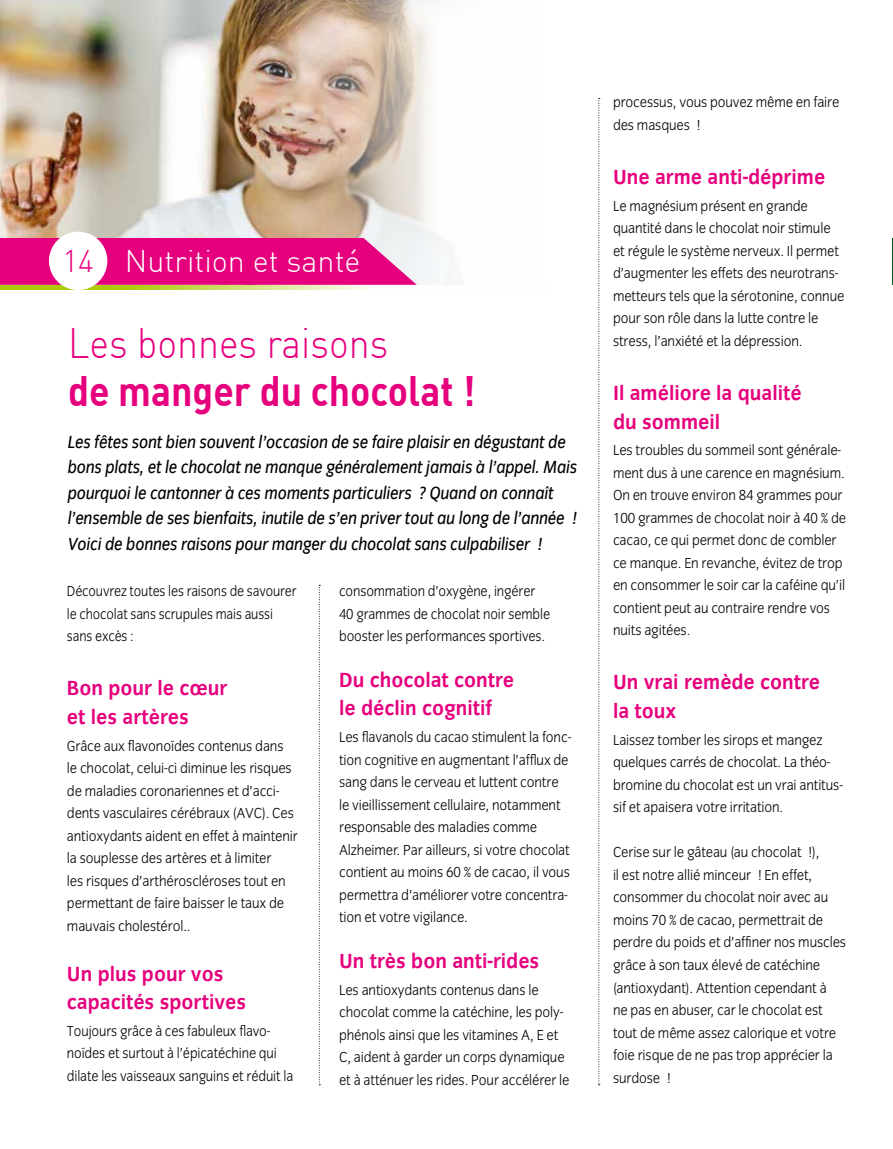
<style>
.page{position:relative;width:893px;height:1149px;background:#fff}
.page>*{position:absolute;margin:0;border:0;box-sizing:border-box;transform-origin:0 0}
.t1{font:700 41.7px "DIN";color:#e6007d;scale:.9 1}
.t2{font:300 41.7px "DIN";color:#e6007d;scale:.9 1}
.t3{font:300 30.6px "DIN";color:#fff}
.t4{font:700 21px/28.5px "Congress Sans Std";color:#e6007d;scale:.95 1}
.t5{font:italic 18px/25.5px "Congress Sans Std";letter-spacing:-.01em;color:#000;scale:.89 1}
.t6{font:15px/22.5px "Congress Sans Light Std";letter-spacing:-.01em;color:#000;scale:.95 1}
.t7{font:15px/22.5px "Congress Sans Light Std";letter-spacing:-.01em;color:#000;scale:.93 1}
.t8{font:15px/22.5px "Congress Sans Light Std";letter-spacing:-.01em;color:#000;scale:.91 1}
.s1{color:#e6007d}
</style>
<div class="page">
<img style="left:0;top:0;width:454px;height:285px">
<svg style="left:0;top:238px;width:417px;height:47px;background:#e61286"></svg>
<svg style="left:319px;top:584px;width:1px;height:501px"></svg>
<svg style="left:0;top:285px;width:367px;height:4px"></svg>
<div style="left:49px;top:231px;width:58px;height:59px;background:#fff;border-radius:50%"></div>
<hr style="left:892px;top:238px;width:1px;height:47px;background:#005f27">
<svg style="left:598px;top:98px;width:2px;height:987px"></svg>
<h2 class="t3" style="left:62px;top:242px;width:300px"><span class="s1">14</span> Nutrition et santé</h2>
<h1 class="t2" style="left:68px;top:317px;width:357px">Les bonnes raisons</h1>
<h1 class="t1" style="left:68px;top:364px;width:454px">de manger du chocolat !</h1>
<p class="t5" style="left:68px;top:429px;width:574px">Les fêtes sont bien souvent l’occasion de se faire plaisir en dégustant de bons plats, et le chocolat ne manque généralement jamais à l’appel. Mais pourquoi le cantonner à ces moments particuliers ? Quand on connaît l’ensemble de ses bienfaits, inutile de s’en priver tout au long de l’année !<br>Voici de bonnes raisons pour manger du chocolat sans culpabiliser !</p>
<p class="t8" style="left:67px;top:580px;width:254px">Découvrez toutes les raisons de savourer le chocolat sans scrupules mais aussi sans excès :</p>
<h3 class="t4" style="left:67px;top:674px;width:170px">Bon pour le cœur et les artères</h3>
<p class="t6" style="left:67px;top:734px;width:245px">Grâce aux flavonoïdes contenus dans<br>le chocolat, celui-ci diminue les risques de maladies coronariennes et d’acci&shy;dents vasculaires cérébraux (AVC). Ces antioxydants aident en effet à maintenir la souplesse des artères et à limiter<br>les risques d’arthéroscléroses tout en permettant de faire baisser le taux de mauvais cholestérol..</p>
<h3 class="t4" style="left:67px;top:959px;width:190px">Un plus pour vos capacités sportives</h3>
<p class="t7" style="left:67px;top:1019px;width:245px">Toujours grâce à ces fabuleux flavo&shy;noïdes et surtout à l’épicatéchine qui dilate les vaisseaux sanguins et réduit la</p>
<p class="t7" style="left:339px;top:580px;width:228px">consommation d’oxygène, ingérer<br>40 grammes de chocolat noir semble booster les performances sportives.</p>
<h3 class="t4" style="left:339px;top:665px;width:186px">Du chocolat contre le déclin cognitif</h3>
<p class="t6" style="left:339px;top:726px;width:246px">Les flavanols du cacao stimulent la fonc&shy;tion cognitive en augmentant l’afflux de sang dans le cerveau et luttent contre le vieillissement cellulaire, notamment responsable des maladies comme Alzheimer. Par ailleurs, si votre chocolat contient au moins 60 % de cacao, il vous permettra d’améliorer votre concentra&shy;tion et votre vigilance.</p>
<h3 class="t4" style="left:339px;top:946px;width:212px">Un très bon anti-rides</h3>
<p class="t6" style="left:339px;top:978px;width:244px">Les antioxydants contenus dans le chocolat comme la catéchine, les poly&shy;phénols ainsi que les vitamines A, E et C, aident à garder un corps dynamique et à atténuer les rides. Pour accélérer le</p>
<p class="t6" style="left:613px;top:91px;width:240px">processus, vous pouvez même en faire des masques !</p>
<h3 class="t4" style="left:613px;top:163px;width:225px">Une arme anti-déprime</h3>
<p class="t6" style="left:613px;top:195px;width:245px">Le magnésium présent en grande quantité dans le chocolat noir stimule et régule le système nerveux. Il permet d’augmenter les effets des neurotrans&shy;metteurs tels que la sérotonine, connue pour son rôle dans la lutte contre le stress, l’anxiété et la dépression.</p>
<h3 class="t4" style="left:613px;top:379px;width:200px">Il améliore la qualité du sommeil</h3>
<p class="t6" style="left:613px;top:439px;width:247px">Les troubles du sommeil sont générale&shy;ment dus à une carence en magnésium.<br>On en trouve environ 84 grammes pour 100 grammes de chocolat noir à 40 % de cacao, ce qui permet donc de combler ce manque. En revanche, évitez de trop en consommer le soir car la caféine qu’il contient peut au contraire rendre vos nuits agitées.</p>
<h3 class="t4" style="left:613px;top:668px;width:220px">Un vrai remède contre la toux</h3>
<p class="t6" style="left:613px;top:728px;width:244px">Laissez tomber les sirops et mangez quelques carrés de chocolat. La théo&shy;bromine du chocolat est un vrai antitus&shy;sif et apaisera votre irritation.</p>
<p class="t6" style="left:613px;top:841px;width:247px">Cerise sur le gâteau (au chocolat !),<br>il est notre allié minceur ! En effet, consommer du chocolat noir avec au moins 70 % de cacao, permettrait de perdre du poids et d’affiner nos muscles grâce à son taux élevé de catéchine (antioxydant). Attention cependant à<br>ne pas en abuser, car le chocolat est tout de même assez calorique et votre foie risque de ne pas trop apprécier la surdose !</p>
</div>
